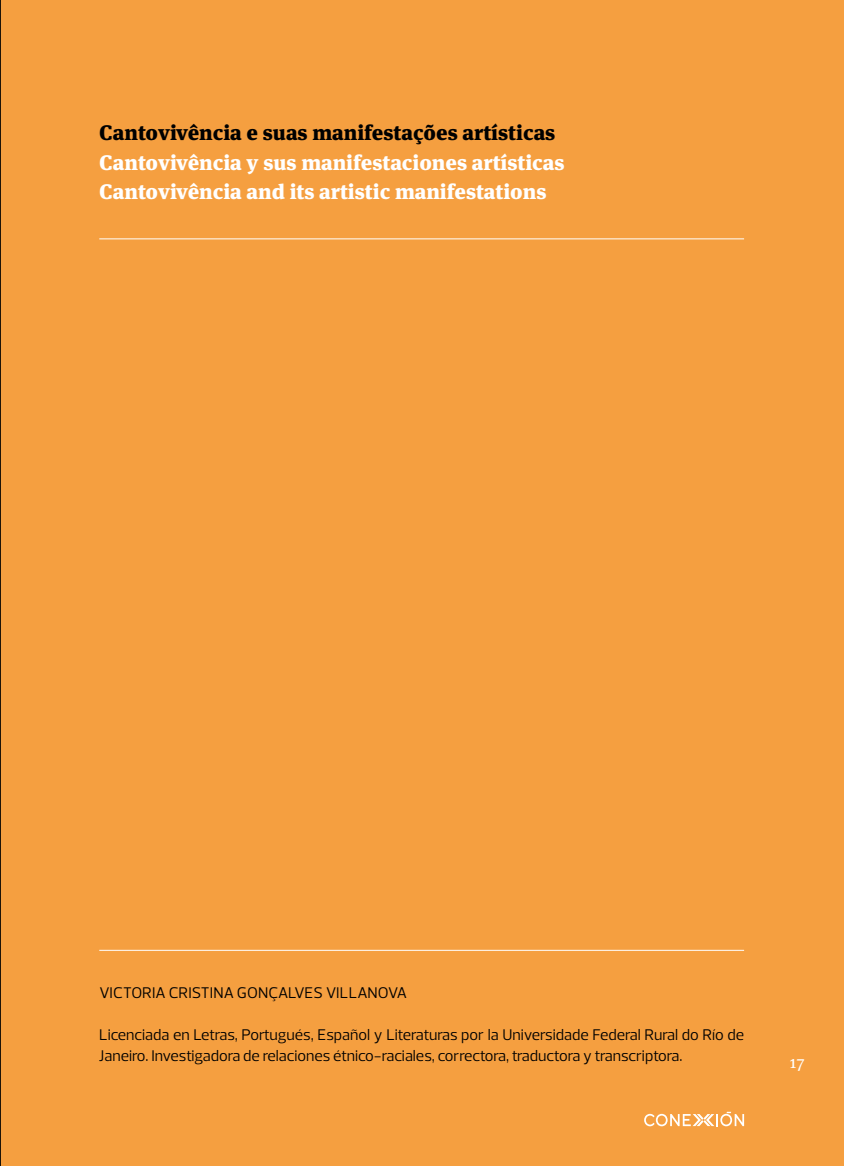
<style>
.page{position:relative;width:844px;height:1166px;background:#fff}
.page>*{position:absolute;margin:0;border:0;box-sizing:border-box;transform-origin:0 0}
.t1{font:900 21px/29.4px "Meta Serif OT";color:#fff}
.t2{font:900 21px "Meta Serif OT";color:#000}
.t3{font:17.5px "Meta Serif OT";color:#fff}
.t4{font:15.75px/21px "Prelo";color:#000}
</style>
<div class="page">
<div style="left:0;top:0;width:843px;height:1166px;background:#f59f40"></div>
<hr style="left:99px;top:950px;width:644px;height:1px;background:#fff">
<hr style="left:99px;top:238px;width:644px;height:1px;background:#fff">
<svg style="left:644px;top:1112px;width:99px;height:14px"></svg>
<h1 class="t2" style="left:99px;top:119px;width:457px">Cantovivência e suas manifestações artísticas</h1>
<h1 class="t1" style="left:99px;top:147px;width:467px">Cantovivência y sus manifestaciones artísticas<br>Cantovivência and its artistic manifestations</h1>
<p class="t4" style="left:99px;top:982px;width:309px">VICTORIA CRISTINA GONÇALVES VILLANOVA</p>
<p class="t4" style="left:99px;top:1024px;width:646px">Licenciada en Letras, Portugués, Español y Literaturas por la Universidade Federal Rural do Río de<br>Janeiro. Investigadora de relaciones étnico-raciales, correctora, traductora y transcriptora.</p>
<p class="t3" style="left:789px;top:1050px;width:17px">17</p>
</div>
